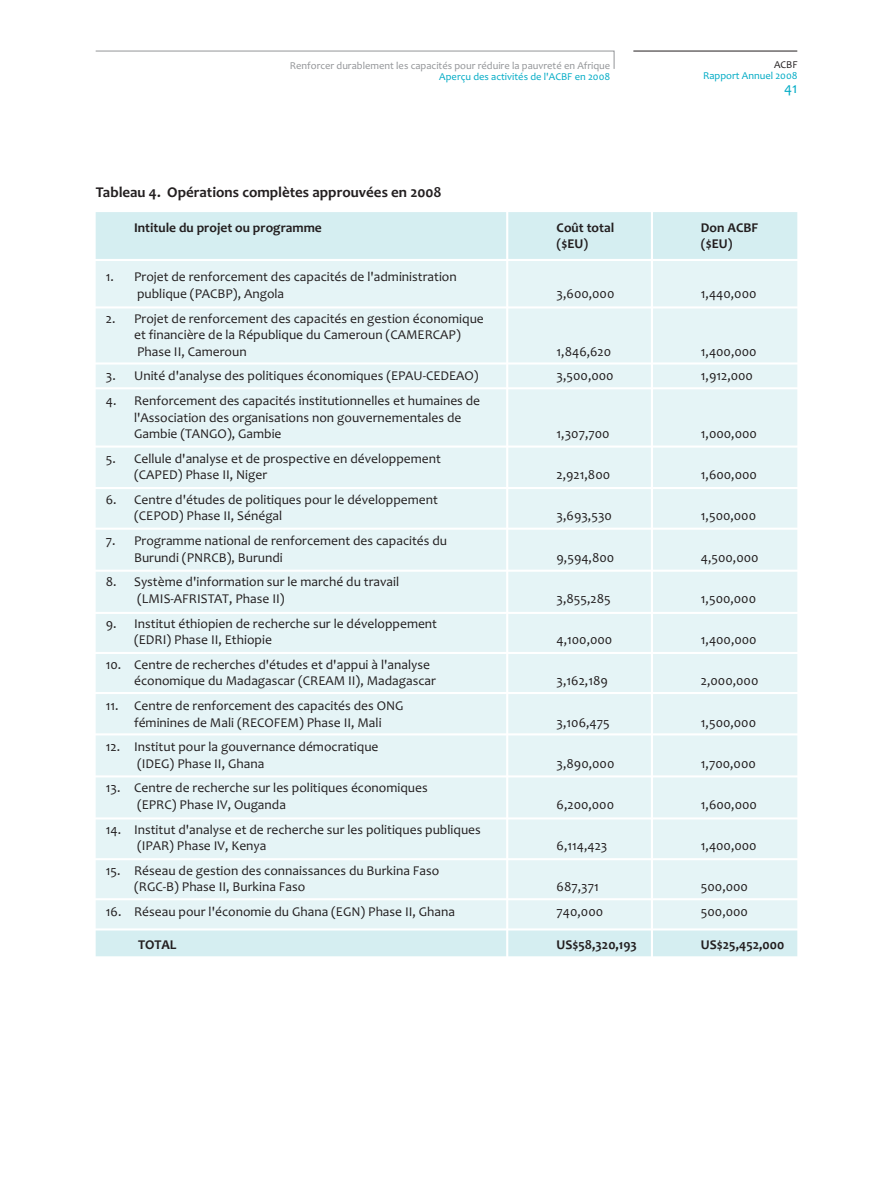
<style>
.page{position:relative;width:893px;height:1191px;background:#fff}
.page>*{position:absolute;margin:0;border:0;box-sizing:border-box;transform-origin:0 0}
.t1{font:700 15px "Candara";color:#231f20}
.t2{font:15px "Candara";color:#00abc5}
.t3{font:13.5px/16.5px "Candara";color:#231f20}
.t4{font:700 13.5px "Candara";color:#231f20}
.t5{font:10.5px "Candara";color:#939598}
.t6{font:10.5px "Candara";color:#00abc5}
.t7{font:10.5px "Candara";color:#231f20}
</style>
<div class="page">
<svg style="left:96px;top:212px;width:701px;height:744px;background:#e4f3f5"></svg>
<hr style="left:633px;top:51px;width:164px;height:1px;background:#231f20">
<svg style="left:95px;top:50px;width:520px;height:19px"></svg>
<p class="t5" style="left:290px;top:61px;width:322px">Renforcer durablement les capacités pour réduire la pauvreté en Afrique</p>
<p class="t6" style="left:439px;top:72px;width:172px">Aperçu des activités de l'ACBF en 2008</p>
<p class="t1" style="left:96px;top:186px;width:347px">Tableau 4. Opérations complètes approuvées en 2008</p>
<p class="t7" style="left:774px;top:60px;width:25px">ACBF</p>
<p class="t6" style="left:703px;top:71px;width:96px">Rapport Annuel 2008</p>
<p class="t2" style="left:784px;top:83px;width:15px">41</p>
<p class="t3" style="left:106px;top:270px;width:10px">1.</p>
<p class="t4" style="left:134px;top:222px;width:189px">Intitule du projet ou programme</p>
<p class="t4" style="left:557px;top:222px;width:59px">Coût total</p>
<p class="t4" style="left:701px;top:222px;width:59px">Don ACBF</p>
<p class="t3" style="left:134px;top:270px;width:324px">Projet de renforcement des capacités de l'administration</p>
<p class="t4" style="left:557px;top:239px;width:33px">($EU)</p>
<p class="t4" style="left:701px;top:239px;width:33px">($EU)</p>
<p class="t3" style="left:137px;top:287px;width:149px">publique (PACBP), Angola</p>
<p class="t3" style="left:557px;top:287px;width:59px">3,600,000</p>
<p class="t3" style="left:701px;top:287px;width:57px">1,440,000</p>
<p class="t3" style="left:134px;top:311px;width:351px;text-indent:-28px">2. Projet de renforcement des capacités en gestion économique et financière de la République du Cameroun (CAMERCAP)<br>Phase II, Cameroun</p>
<p class="t3" style="left:557px;top:344px;width:56px">1,846,620</p>
<p class="t3" style="left:701px;top:344px;width:57px">1,400,000</p>
<p class="t3" style="left:106px;top:369px;width:374px">3. Unité d'analyse des politiques économiques (EPAU-CEDEAO)</p>
<p class="t3" style="left:557px;top:369px;width:59px">3,500,000</p>
<p class="t3" style="left:701px;top:369px;width:54px">1,912,000</p>
<p class="t3" style="left:134px;top:394px;width:348px;text-indent:-28px">4. Renforcement des capacités institutionnelles et humaines de l'Association des organisations non gouvernementales de<br>Gambie (TANGO), Gambie</p>
<p class="t3" style="left:557px;top:427px;width:55px">1,307,700</p>
<p class="t3" style="left:701px;top:427px;width:57px">1,000,000</p>
<p class="t3" style="left:134px;top:451px;width:308px;text-indent:-28px">5. Cellule d'analyse et de prospective en développement (CAPED) Phase II, Niger</p>
<p class="t3" style="left:134px;top:493px;width:305px;text-indent:-28px">6. Centre d'études de politiques pour le développement (CEPOD) Phase II, Sénégal</p>
<p class="t3" style="left:134px;top:534px;width:314px;text-indent:-28px">7. Programme national de renforcement des capacités du<br>Burundi (PNRCB), Burundi</p>
<p class="t3" style="left:137px;top:575px;width:264px;text-indent:-31px">8. Système d'information sur le marché du travail (LMIS-AFRISTAT, Phase II)</p>
<p class="t3" style="left:134px;top:616px;width:305px;text-indent:-28px">9. Institut éthiopien de recherche sur le développement (EDRI) Phase II, Ethiopie</p>
<p class="t3" style="left:134px;top:657px;width:303px;text-indent:-28px">10. Centre de recherches d'études et d'appui à l'analyse économique du Madagascar (CREAM II), Madagascar</p>
<p class="t3" style="left:106px;top:698px;width:299px;text-align:center">11. Centre de renforcement des capacités des ONG féminines de Mali (RECOFEM) Phase II, Mali</p>
<p class="t3" style="left:137px;top:740px;width:243px;text-indent:-31px">12. Institut pour la gouvernance démocratique (IDEG) Phase II, Ghana</p>
<p class="t3" style="left:137px;top:781px;width:292px;text-indent:-31px">13. Centre de recherche sur les politiques économiques (EPRC) Phase IV, Ouganda</p>
<p class="t3" style="left:137px;top:822px;width:345px;text-indent:-31px">14. Institut d'analyse et de recherche sur les politiques publiques (IPAR) Phase IV, Kenya</p>
<p class="t3" style="left:134px;top:863px;width:307px;text-indent:-28px">15. Réseau de gestion des connaissances du Burkina Faso (RGC-B) Phase II, Burkina Faso</p>
<p class="t3" style="left:557px;top:468px;width:55px">2,921,800</p>
<p class="t3" style="left:701px;top:468px;width:58px">1,600,000</p>
<p class="t3" style="left:557px;top:509px;width:57px">3,693,530</p>
<p class="t3" style="left:701px;top:509px;width:57px">1,500,000</p>
<p class="t3" style="left:557px;top:550px;width:59px">9,594,800</p>
<p class="t3" style="left:701px;top:550px;width:59px">4,500,000</p>
<p class="t3" style="left:557px;top:591px;width:56px">3,855,285</p>
<p class="t3" style="left:701px;top:591px;width:57px">1,500,000</p>
<p class="t3" style="left:557px;top:633px;width:57px">4,100,000</p>
<p class="t3" style="left:701px;top:633px;width:57px">1,400,000</p>
<p class="t3" style="left:557px;top:674px;width:53px">3,162,189</p>
<p class="t3" style="left:701px;top:674px;width:59px">2,000,000</p>
<p class="t3" style="left:557px;top:715px;width:55px">3,106,475</p>
<p class="t3" style="left:701px;top:715px;width:57px">1,500,000</p>
<p class="t3" style="left:557px;top:756px;width:59px">3,890,000</p>
<p class="t3" style="left:701px;top:756px;width:56px">1,700,000</p>
<p class="t3" style="left:557px;top:797px;width:59px">6,200,000</p>
<p class="t3" style="left:701px;top:797px;width:58px">1,600,000</p>
<p class="t3" style="left:557px;top:839px;width:52px">6,114,423</p>
<p class="t3" style="left:701px;top:839px;width:57px">1,400,000</p>
<p class="t3" style="left:557px;top:880px;width:44px">687,371</p>
<p class="t3" style="left:701px;top:880px;width:49px">500,000</p>
<p class="t3" style="left:106px;top:904px;width:351px">16. Réseau pour l'économie du Ghana (EGN) Phase II, Ghana</p>
<p class="t3" style="left:557px;top:904px;width:48px">740,000</p>
<p class="t3" style="left:701px;top:904px;width:49px">500,000</p>
<p class="t4" style="left:138px;top:939px;width:40px">TOTAL</p>
<p class="t4" style="left:557px;top:939px;width:82px">US$58,320,193</p>
<p class="t4" style="left:701px;top:939px;width:85px">US$25,452,000</p>
</div>
